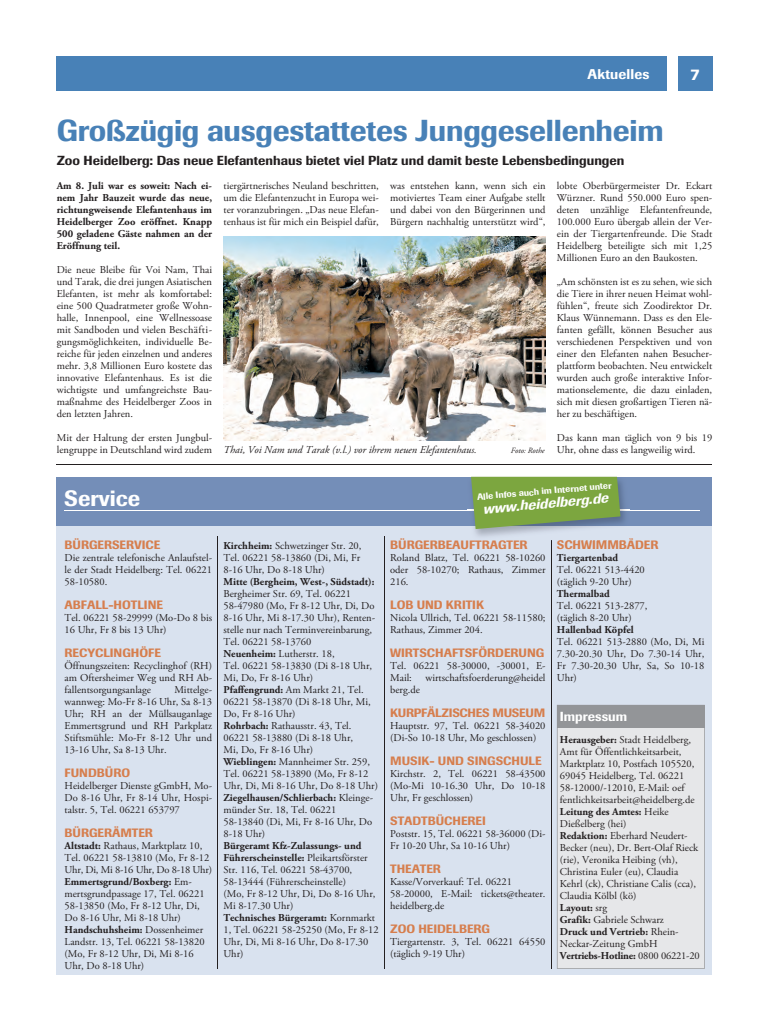
<style>
.page{position:relative;width:769px;height:1032px;background:#fff}
.page>*{position:absolute;margin:0;border:0;box-sizing:border-box;transform-origin:0 0}
.t1{font:500 30px "Imago BQ";letter-spacing:-.01em;color:#4881b7}
.t2{font:500 22px "Imago BQ";color:#fff}
.t3{font:500 16px "Imago BQ";color:#fff}
.t4{font:italic 500 14px "Imago BQ";color:#fff}
.t5{font:500 14px "Imago BQ";letter-spacing:.01em;color:#fff}
.t6{font:500 13px "Imago BQ";color:#231f20}
.t7{font:500 13px "Imago BQ";color:#fff}
.t8{font:500 12px "Imago BQ";color:#d67e4d}
.t9{font:500 12px "Imago BQ";letter-spacing:-.02em;color:#d67e4d}
.t10{font:10.5px/12px "Adobe Garamond Pro";color:#231f20}
.t11{font:700 10.5px/12px "Adobe Garamond Pro";color:#231f20;text-align:justify}
.t12{font:italic 10.5px "Adobe Garamond Pro";color:#231f20}
.t13{font:500 9px "Imago BQ";color:#fff}
.t14{font:italic 8px "Adobe Garamond Pro";color:#231f20}
.s1{font-weight:700}
</style>
<div class="page">
<hr style="left:57px;top:464px;width:654px;height:1px;background:#231f20">
<div style="left:57px;top:497px;width:654px;height:478px;background:#d9e2ef"></div>
<hr style="left:217px;top:537px;width:1px;height:432px;background:#231f20">
<hr style="left:384px;top:537px;width:1px;height:432px;background:#231f20">
<hr style="left:550px;top:537px;width:1px;height:432px;background:#231f20">
<div style="left:57px;top:57px;width:609px;height:34px;background:#4881b7"></div>
<div style="left:677px;top:57px;width:34px;height:34px;background:#4881b7"></div>
<img style="left:223px;top:237px;width:322px;height:204px">
<div style="left:57px;top:477px;width:654px;height:48px;background:#748eb8"></div>
<hr style="left:64px;top:510px;width:635px;height:1px;background:#fff">
<img style="left:467px;top:476px;width:161px;height:64px">
<img style="left:557px;top:538px;width:71px;height:2px">
<img style="left:467px;top:510px;width:161px;height:1px">
<svg style="left:471px;top:477px;width:149px;height:52px;background:#7da34e"></svg>
<div style="left:556px;top:728px;width:148px;height:241px;background:#e6e7e9"></div>
<div style="left:556px;top:705px;width:148px;height:23px;background:#939598"></div>
<p class="t5" style="left:587px;top:66px;width:63px">Aktuelles</p>
<p class="t3" style="left:690px;top:64px;width:11px">7</p>
<h1 class="t1" style="left:57px;top:112px;width:608px">Großzügig ausgestattetes Junggesellenheim</h1>
<h3 class="t6" style="left:57px;top:152px;width:569px">Zoo Heidelberg: Das neue Elefantenhaus bietet viel Platz und damit beste Lebensbedingungen</h3>
<p class="t11" style="left:57px;top:180px;width:157px">Am 8. Juli war es soweit: Nach ei&shy;nem Jahr Bauzeit wurde das neue, richtungweisende Elefantenhaus im Heidelberger Zoo eröffnet. Knapp 500 geladene Gäste nahmen an der Eröffnung teil.</p>
<p class="t10" style="left:57px;top:264px;width:157px;text-align:justify">Die neue Bleibe für Voi Nam, Thai und Tarak, die drei jungen Asiatischen Elefanten, ist mehr als komfortabel: eine 500 Quadratmeter große Wohn&shy;halle, Innenpool, eine Wellnessoase mit Sandboden und vielen Beschäfti&shy;gungsmöglichkeiten, individuelle Be&shy;reiche für jeden einzelnen und anderes mehr. 3,8 Millionen Euro kostete das innovative Elefantenhaus. Es ist die wichtigste und umfangreichste Bau&shy;maßnahme des Heidelberger Zoos in den letzten Jahren.</p>
<p class="t10" style="left:57px;top:432px;width:157px">Mit der Haltung der ersten Jungbul&shy;lengruppe in Deutschland wird zudem</p>
<p class="t10" style="left:223px;top:180px;width:323px;text-align:justify">tiergärtnerisches Neuland beschritten, was entstehen kann, wenn sich ein um die Elefantenzucht in Europa wei- motiviertes Team einer Aufgabe stellt ter voranzubringen. „Das neue Elefan- und dabei von den Bürgerinnen und tenhaus ist für mich ein Beispiel dafür, Bürgern nachhaltig unterstützt wird“,</p>
<p class="t10" style="left:556px;top:180px;width:157px;text-align:justify">lobte Oberbürgermeister Dr. Eckart Würzner. Rund 550.000 Euro spen&shy;deten unzählige Elefantenfreunde,</p>
<p class="t10" style="left:556px;top:216px;width:157px;text-align:justify">100.000 Euro übergab allein der Ver&shy;ein der Tiergartenfreunde. Die Stadt Heidelberg beteiligte sich mit 1,25<br>Millionen Euro an den Baukosten.</p>
<p class="t10" style="left:556px;top:276px;width:157px;text-align:justify">„Am schönsten ist es zu sehen, wie sich die Tiere in ihrer neuen Heimat wohl&shy;fühlen“, freute sich Zoodirektor Dr.<br>Klaus Wünnemann. Dass es den Ele&shy;fanten gefällt, können Besucher aus verschiedenen Perspektiven und von einer den Elefanten nahen Besucher&shy;plattform beobachten. Neu entwickelt wurden auch große interaktive Infor&shy;mationselemente, die dazu einladen, sich mit diesen großartigen Tieren nä&shy;her zu beschäftigen.</p>
<p class="t10" style="left:556px;top:432px;width:157px">Das kann man täglich von 9 bis 19<br>Uhr, ohne dass es langweilig wird.</p>
<p class="t12" style="left:223px;top:443px;width:255px">Thai, Voi Nam und Tarak (v.l.) vor ihrem neuen Elefantenhaus.</p>
<p class="t14" style="left:510px;top:445px;width:35px">Foto: Rothe</p>
<p class="t2" style="left:64px;top:484px;width:78px">Service</p>
<p class="t13" style="left:476px;top:491px;width:136px;rotate:-5deg">Alle Infos auch im Internet unter</p>
<p class="t4" style="left:481px;top:500px;width:127px;rotate:-5deg">www.heidelberg.de</p>
<p class="t8" style="left:64px;top:537px;width:97px">BÜRGERSERVICE</p>
<p class="t10" style="left:64px;top:552px;width:149px;text-align:justify">Die zentrale telefonische Anlaufstel&shy;le der Stadt Heidelberg: Tel. 06221<br>58-10580.</p>
<p class="t8" style="left:64px;top:597px;width:100px">ABFALL-HOTLINE</p>
<p class="t10" style="left:64px;top:612px;width:149px">Tel. 06221 58-29999 (Mo-Do 8 bis<br>16 Uhr, Fr 8 bis 13 Uhr)</p>
<p class="t8" style="left:64px;top:645px;width:98px">RECYCLINGHÖFE</p>
<p class="t10" style="left:64px;top:660px;width:149px;text-align:justify">Öffnungszeiten: Recyclinghof (RH) am Oftersheimer Weg und RH Ab&shy;fallentsorgungsanlage</p>
<p class="t10" style="left:64px;top:684px;width:149px;text-align:justify;text-indent:110px">Mittelge&shy;wannweg: Mo-Fr 8-16 Uhr, Sa 8-13<br>Uhr; RH an der Müllsauganlage Emmertsgrund und RH Parkplatz Stiftsmühle: Mo-Fr 8-12 Uhr und 13-16 Uhr, Sa 8-13 Uhr.</p>
<p class="t8" style="left:64px;top:765px;width:67px">FUNDBÜRO</p>
<p class="t10" style="left:64px;top:780px;width:149px;text-align:justify">Heidelberger Dienste gGmbH, Mo-Do 8-16 Uhr, Fr 8-14 Uhr, Hospi&shy;talstr. 5, Tel. 06221 653797</p>
<p class="t8" style="left:64px;top:825px;width:90px">BÜRGERÄMTER</p>
<p class="t10" style="left:64px;top:840px;width:149px"><span class="s1">Altstadt:</span> Rathaus, Marktplatz 10,<br>Tel. 06221 58-13810 (Mo, Fr 8-12<br>Uhr, Di, Mi 8-16 Uhr, Do 8-18 Uhr)<br><span class="s1">Emmertsgrund/Boxberg:</span> Em&shy;mertsgrundpassage 17, Tel. 06221<br>58-13850 (Mo, Fr 8-12 Uhr, Di,<br>Do 8-16 Uhr, Mi 8-18 Uhr)<br><span class="s1">Handschuhsheim:</span> Dossenheimer<br>Landstr. 13, Tel. 06221 58-13820 (Mo, Fr 8-12 Uhr, Di, Mi 8-16<br>Uhr, Do 8-18 Uhr)</p>
<p class="t10" style="left:223px;top:540px;width:157px"><span class="s1">Kirchheim:</span> Schwetzinger Str. 20,<br>Tel. 06221 58-13860 (Di, Mi, Fr<br>8-16 Uhr, Do 8-18 Uhr)<br><span class="s1">Mitte (Bergheim, West-, Südstadt):<br></span>Bergheimer Str. 69, Tel. 06221<br>58-47980 (Mo, Fr 8-12 Uhr, Di, Do<br>8-16 Uhr, Mi 8-17.30 Uhr), Renten&shy;stelle nur nach Terminvereinbarung,<br>Tel. 06221 58-13760<br><span class="s1">Neuenheim:</span> Lutherstr. 18,<br>Tel. 06221 58-13830 (Di 8-18 Uhr,<br>Mi, Do, Fr 8-16 Uhr)<br><span class="s1">Pfaffengrund:</span> Am Markt 21, Tel.<br>06221 58-13870 (Di 8-18 Uhr, Mi,<br>Do, Fr 8-16 Uhr)<br><span class="s1">Rohrbach:</span> Rathausstr. 43, Tel.<br>06221 58-13880 (Di 8-18 Uhr,<br>Mi, Do, Fr 8-16 Uhr)<br><span class="s1">Wieblingen:</span> Mannheimer Str. 259,<br>Tel. 06221 58-13890 (Mo, Fr 8-12<br>Uhr, Di, Mi 8-16 Uhr, Do 8-18 Uhr)<br><span class="s1">Ziegelhausen/Schlierbach:</span> Kleinge&shy;münder Str. 18, Tel. 06221<br>58-13840 (Di, Mi, Fr 8-16 Uhr, Do<br>8-18 Uhr)<br><span class="s1">Bürgeramt Kfz-Zulassungs- und<br>Führerscheinstelle:</span> Pleikartsförster<br>Str. 116, Tel. 06221 58-43700,<br>58-13444 (Führerscheinstelle)<br>(Mo, Fr 8-12 Uhr, Di, Do 8-16 Uhr,<br>Mi 8-17.30 Uhr)<br><span class="s1">Technisches Bürgeramt:</span> Kornmarkt<br>1, Tel. 06221 58-25250 (Mo, Fr 8-12<br>Uhr, Di, Mi 8-16 Uhr, Do 8-17.30<br>Uhr)</p>
<p class="t8" style="left:390px;top:537px;width:139px">BÜRGERBEAUFTRAGTER</p>
<p class="t10" style="left:390px;top:552px;width:157px;text-align:justify">Roland Blatz, Tel. 06221 58-10260 oder 58-10270; Rathaus, Zimmer 216.</p>
<p class="t8" style="left:390px;top:597px;width:95px">LOB UND KRITIK</p>
<p class="t10" style="left:390px;top:612px;width:157px">Nicola Ullrich, Tel. 06221 58-11580;<br>Rathaus, Zimmer 204.</p>
<p class="t8" style="left:390px;top:645px;width:156px">WIRTSCHAFTSFÖRDERUNG</p>
<p class="t10" style="left:390px;top:660px;width:157px">Tel. 06221 58-30000, -30001, E-<br>Mail:</p>
<p class="t10" style="left:425px;top:672px;width:121px">wirtschaftsfoerderung@heidel</p>
<p class="t10" style="left:390px;top:684px;width:31px">berg.de</p>
<p class="t9" style="left:390px;top:705px;width:156px">KURPFÄLZISCHES MUSEUM</p>
<p class="t10" style="left:390px;top:720px;width:157px">Hauptstr. 97, Tel. 06221 58-34020 (Di-So 10-18 Uhr, Mo geschlossen)</p>
<p class="t8" style="left:390px;top:753px;width:153px">MUSIK- UND SINGSCHULE</p>
<p class="t10" style="left:390px;top:768px;width:157px;text-align:justify">Kirchstr. 2, Tel. 06221 58-43500 (Mo-Mi 10-16.30 Uhr, Do 10-18<br>Uhr, Fr geschlossen)</p>
<p class="t8" style="left:390px;top:813px;width:97px">STADTBÜCHEREI</p>
<p class="t10" style="left:390px;top:828px;width:157px">Poststr. 15, Tel. 06221 58-36000 (Di-<br>Fr 10-20 Uhr, Sa 10-16 Uhr)</p>
<p class="t8" style="left:390px;top:861px;width:52px">THEATER</p>
<p class="t10" style="left:390px;top:876px;width:157px">Kasse/Vorverkauf: Tel. 06221<br>58-20000, E-Mail: tickets@theater. heidelberg.de</p>
<p class="t8" style="left:390px;top:921px;width:101px">ZOO HEIDELBERG</p>
<p class="t10" style="left:390px;top:936px;width:157px">Tiergartenstr. 3, Tel. 06221 64550 (täglich 9-19 Uhr)</p>
<p class="t8" style="left:556px;top:537px;width:103px">SCHWIMMBÄDER</p>
<p class="t10" style="left:556px;top:552px;width:149px"><span class="s1">Tiergartenbad<br></span>Tel. 06221 513-4420<br>(täglich 9-20 Uhr)<br><span class="s1">Thermalbad<br></span>Tel. 06221 513-2877,<br>(täglich 8-20 Uhr)<br><span class="s1">Hallenbad Köpfel<br></span>Tel. 06221 513-2880 (Mo, Di, Mi<br>7.30-20.30 Uhr, Do 7.30-14 Uhr,<br>Fr 7.30-20.30 Uhr, Sa, So 10-18<br>Uhr)</p>
<p class="t7" style="left:559px;top:708px;width:69px">Impressum</p>
<p class="t10" style="left:559px;top:734px;width:141px"><span class="s1">Herausgeber:</span> Stadt Heidelberg,<br>Amt für Öffentlichkeitsarbeit,<br>Marktplatz 10, Postfach 105520,<br>69045 Heidelberg, Tel. 06221<br>58-12000/-12010, E-Mail: oef fentlichkeitsarbeit@heidelberg.de<br><span class="s1">Leitung des Amtes:</span> Heike<br>Dießelberg (hei)<br><span class="s1">Redaktion:</span> Eberhard Neudert-<br>Becker (neu), Dr. Bert-Olaf Rieck (rie), Veronika Heibing (vh),<br>Christina Euler (eu), Claudia<br>Kehrl (ck), Christiane Calis (cca),<br>Claudia Kölbl (kö)<br><span class="s1">Layout:</span> srg<br><span class="s1">Grafik:</span> Gabriele Schwarz<br><span class="s1">Druck und Vertrieb:</span> Rhein-<br>Neckar-Zeitung GmbH<br><span class="s1">Vertriebs-Hotline:</span> 0800 06221-20</p>
</div>
